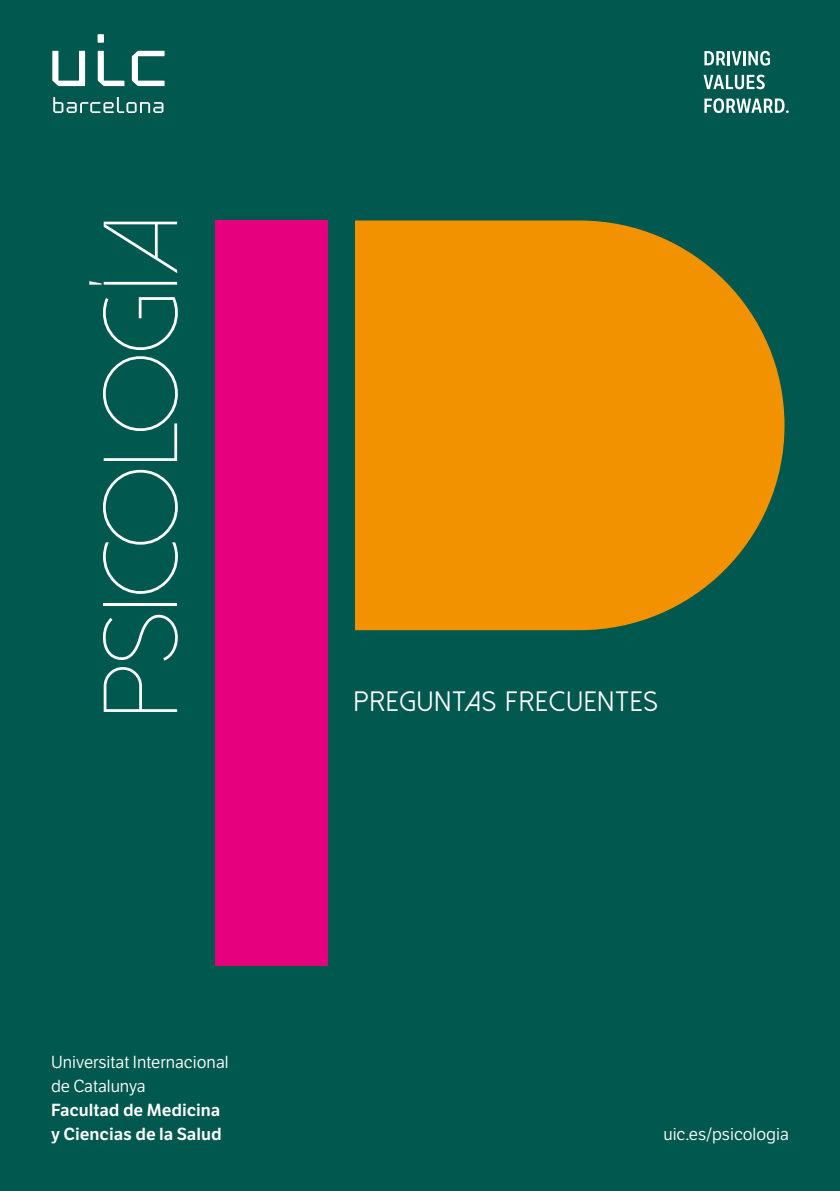
<style>
.page{position:relative;width:840px;height:1191px;background:#fff}
.page>*{position:absolute;margin:0;border:0;box-sizing:border-box;transform-origin:0 0}
.t1{font:300 104.6px "Dolce Vita";letter-spacing:.025em;color:#fff}
.t2{font:28px "Dolce Vita";letter-spacing:.07em;color:#fff}
.t3{font:17px/24px "LFT Etica";color:#fff}
.t4{font:17px/24px "LFT Etica SB";color:#fff}
</style>
<div class="page">
<div style="left:0;top:0;width:839px;height:1191px;background:#00584e"></div>
<svg style="left:355px;top:220px;width:429px;height:410px;background:#db8c07"></svg>
<div style="left:216px;top:221px;width:112px;height:745px;background:#e6007d"></div>
<svg style="left:704px;top:51px;width:65px;height:15px"></svg>
<svg style="left:703px;top:75px;width:61px;height:14px"></svg>
<svg style="left:704px;top:98px;width:84px;height:15px"></svg>
<svg style="left:52px;top:34px;width:112px;height:79px"></svg>
<h1 class="t1" style="left:89px;top:716px;width:502px;rotate:-90deg">PSICOLOGÍA</h1>
<h2 class="t2" style="left:354px;top:687px;width:305px">PREGUNTAS FRECUENTES</h2>
<p class="t3" style="left:51px;top:1050px;width:179px">Universitat Internacional de Catalunya</p>
<p class="t4" style="left:51px;top:1097px;width:172px">Facultad de Medicina y Ciencias de la Salud</p>
<p class="t3" style="left:663px;top:1122px;width:127px">uic.es/psicologia</p>
</div>
